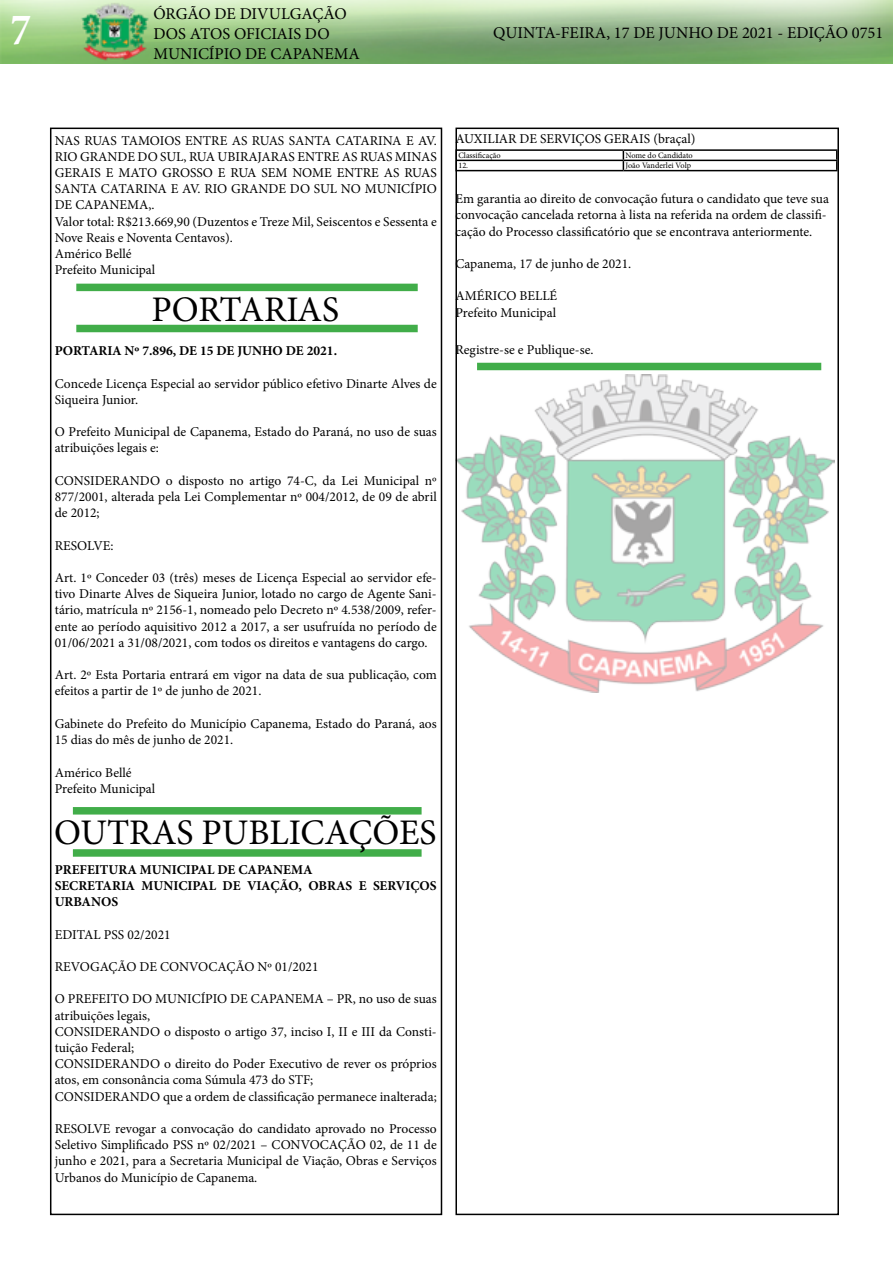
<style>
.page{position:relative;width:893px;height:1263px;background:#fff}
.page>*{position:absolute;margin:0;border:0;box-sizing:border-box;transform-origin:0 0}
.t1{font:700 condensed 45px "Minion Pro";color:#fff}
.t2{font:36px "Minion Pro";color:#000}
.t3{font:16.5px/19.8px "Minion Pro";color:#000}
.t4{font:13.5px/16.2px "Minion Pro";color:#000}
.t5{font:700 13.5px/16.2px "Minion Pro";color:#000}
.t6{font:8.25px "Minion Pro";color:#000}
</style>
<div class="page">
<div style="left:50px;top:128px;width:392px;height:1087px;border:2px solid #000"></div>
<img style="left:0;top:0;width:893px;height:64px">
<div style="left:76px;top:284px;width:342px;height:7px;background:#41ad49"></div>
<div style="left:76px;top:325px;width:342px;height:7px;background:#41ad49"></div>
<img style="left:458px;top:375px;width:377px;height:317px">
<div style="left:477px;top:363px;width:344px;height:7px;background:#41ad49"></div>
<div style="left:73px;top:807px;width:349px;height:7px;background:#41ad49"></div>
<div style="left:73px;top:849px;width:349px;height:8px;background:#41ad49"></div>
<hr style="left:455px;top:149px;width:168px;height:2px;background:#000">
<hr style="left:623px;top:149px;width:214px;height:2px;background:#000">
<hr style="left:455px;top:160px;width:168px;height:1px;background:#000">
<hr style="left:623px;top:160px;width:214px;height:1px;background:#000">
<svg style="left:623px;top:151px;width:1px;height:19px"></svg>
<hr style="left:455px;top:170px;width:168px;height:1px;background:#000">
<hr style="left:623px;top:170px;width:214px;height:1px;background:#000">
<div style="left:455px;top:128px;width:384px;height:1087px;border:2px solid #000"></div>
<h1 class="t1" style="left:11px;top:-1px;width:22px">7</h1>
<p class="t3" style="left:153px;top:4px;width:208px">ÓRGÃO DE DIVULGAÇÃO<br>DOS ATOS OFICIAIS DO<br>MUNICÍPIO DE CAPANEMA</p>
<p class="t3" style="left:493px;top:23px;width:392px">QUINTA-FEIRA, 17 DE JUNHO DE 2021 - EDIÇÃO 0751</p>
<p class="t4" style="left:55px;top:132px;width:383px">NAS RUAS TAMOIOS ENTRE AS RUAS SANTA CATARINA E AV.<br>RIO GRANDE DO SUL, RUA UBIRAJARAS ENTRE AS RUAS MINAS GERAIS E MATO GROSSO E RUA SEM NOME ENTRE AS RUAS SANTA CATARINA E AV. RIO GRANDE DO SUL NO MUNICÍPIO DE CAPANEMA,.<br>Valor total: R$213.669,90 (Duzentos e Treze Mil, Seiscentos e Sessenta e Nove Reais e Noventa Centavos).<br>Américo Bellé<br>Prefeito Municipal</p>
<h2 class="t2" style="left:151px;top:285px;width:189px">PORTARIAS</h2>
<p class="t5" style="left:55px;top:343px;width:284px">PORTARIA Nº 7.896, DE 15 DE JUNHO DE 2021.</p>
<p class="t4" style="left:55px;top:375px;width:383px">Concede Licença Especial ao servidor público efetivo Dinarte Alves de<br>Siqueira Junior.</p>
<p class="t4" style="left:55px;top:424px;width:383px">O Prefeito Municipal de Capanema, Estado do Paraná, no uso de suas atribuições legais e:</p>
<p class="t4" style="left:55px;top:472px;width:383px;text-align:justify">CONSIDERANDO o disposto no artigo 74-C, da Lei Municipal nº 877/2001, alterada pela Lei Complementar nº 004/2012, de 09 de abril de 2012;</p>
<p class="t4" style="left:55px;top:537px;width:60px">RESOLVE:</p>
<p class="t4" style="left:55px;top:570px;width:384px;text-align:justify">Art. 1º Conceder 03 (três) meses de Licença Especial ao servidor efe&shy;tivo Dinarte Alves de Siqueira Junior, lotado no cargo de Agente Sani&shy;tário, matrícula nº 2156-1, nomeado pelo Decreto nº 4.538/2009, refer&shy;ente ao período aquisitivo 2012 a 2017, a ser usufruída no período de 01/06/2021 a 31/08/2021, com todos os direitos e vantagens do cargo.</p>
<p class="t4" style="left:55px;top:667px;width:383px">Art. 2º Esta Portaria entrará em vigor na data de sua publicação, com efeitos a partir de 1º de junho de 2021.</p>
<p class="t4" style="left:55px;top:715px;width:383px">Gabinete do Prefeito do Município Capanema, Estado do Paraná, aos<br>15 dias do mês de junho de 2021.</p>
<p class="t4" style="left:55px;top:764px;width:102px">Américo Bellé<br>Prefeito Municipal</p>
<h2 class="t2" style="left:54px;top:809px;width:384px">OUTRAS PUBLICAÇÕES</h2>
<p class="t5" style="left:55px;top:861px;width:383px">PREFEITURA MUNICIPAL DE CAPANEMA<br>SECRETARIA MUNICIPAL DE VIAÇÃO, OBRAS E SERVIÇOS<br>URBANOS</p>
<p class="t4" style="left:55px;top:926px;width:117px">EDITAL PSS 02/2021</p>
<p class="t4" style="left:55px;top:958px;width:265px">REVOGAÇÃO DE CONVOCAÇÃO Nº 01/2021</p>
<p class="t4" style="left:55px;top:991px;width:383px">O PREFEITO DO MUNICÍPIO DE CAPANEMA – PR, no uso de suas atribuições legais,<br>CONSIDERANDO o disposto o artigo 37, inciso I, II e III da Consti&shy;tuição Federal;<br>CONSIDERANDO o direito do Poder Executivo de rever os próprios atos, em consonância coma Súmula 473 do STF;<br>CONSIDERANDO que a ordem de classificação permanece inalterada;</p>
<p class="t4" style="left:55px;top:1120px;width:383px;text-align:justify">RESOLVE revogar a convocação do candidato aprovado no Processo Seletivo Simplificado PSS nº 02/2021 – CONVOCAÇÃO 02, de 11 de junho e 2021, para a Secretaria Municipal de Viação, Obras e Serviços Urbanos do Município de Capanema.</p>
<p class="t4" style="left:455px;top:131px;width:241px">AUXILIAR DE SERVIÇOS GERAIS (braçal)</p>
<p class="t6" style="left:458px;top:150px;width:44px">Classificação</p>
<p class="t6" style="left:625px;top:150px;width:69px">Nome do Candidato</p>
<p class="t6" style="left:458px;top:160px;width:11px">12.</p>
<p class="t6" style="left:625px;top:160px;width:67px">João Vanderlei Volp</p>
<p class="t4" style="left:455px;top:191px;width:375px">Em garantia ao direito de convocação futura o candidato que teve sua convocação cancelada retorna à lista na referida na ordem de classifi&shy;cação do Processo classificatório que se encontrava anteriormente.</p>
<p class="t4" style="left:455px;top:256px;width:177px">Capanema, 17 de junho de 2021.</p>
<p class="t4" style="left:455px;top:288px;width:103px">AMÉRICO BELLÉ<br>Prefeito Municipal</p>
<p class="t4" style="left:455px;top:342px;width:140px">Registre-se e Publique-se.</p>
</div>
